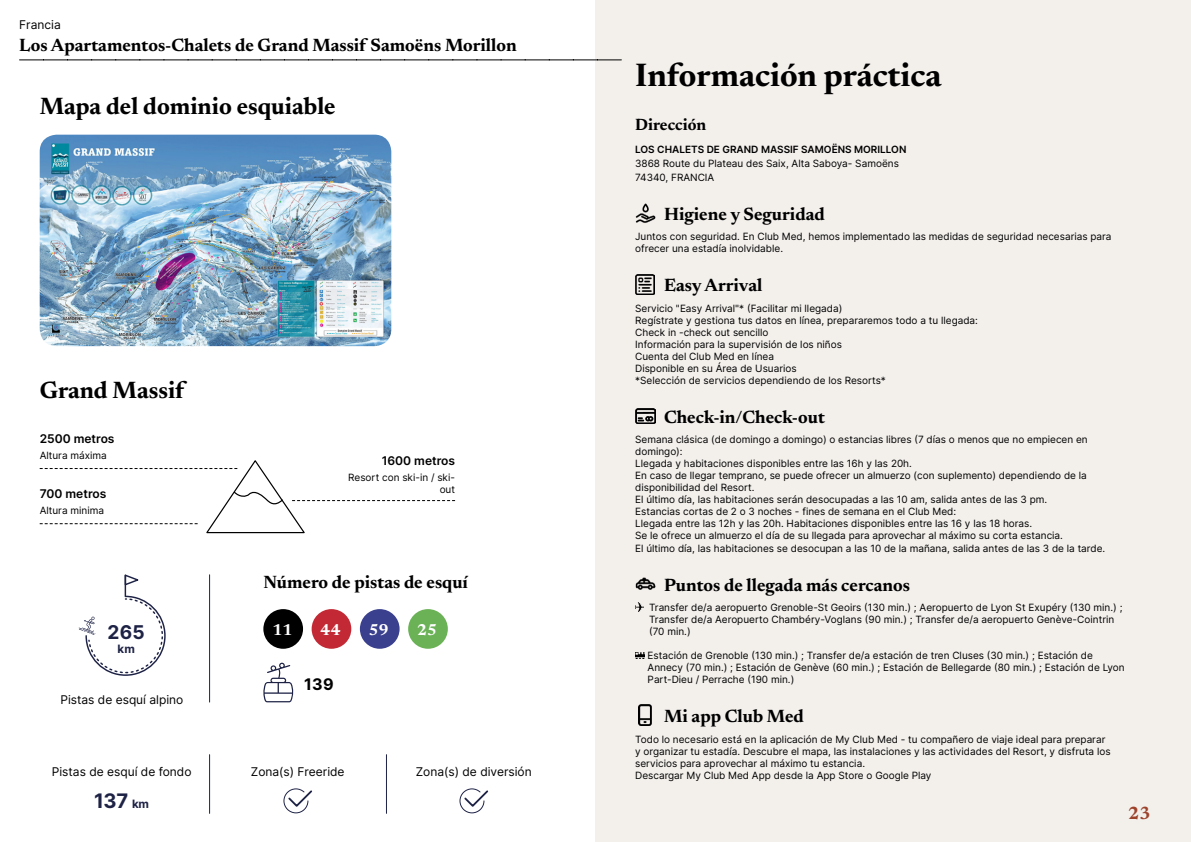
<style>
.page{position:relative;width:1191px;height:842px;background:#fff}
.page>*{position:absolute;margin:0;border:0;box-sizing:border-box;transform-origin:0 0}
.t1{font:700 33px "Newsreader 24 pt";color:#000}
.t2{font:700 24px "Newsreader 24 pt";color:#000}
.t3{font:700 20px "Inter";color:#1e2346}
.t4{font:700 19px "Inter";color:#1e2346}
.t5{font:700 18px "Newsreader 24 pt";color:#000}
.t6{font:700 18px "Newsreader 24 pt";color:#9d432c}
.t7{font:700 16.5px "Newsreader 24 pt";color:#000}
.t8{font:700 16px "Newsreader 24 pt";letter-spacing:.01em;color:#fff}
.t9{font:700 16px "Inter";color:#000}
.t10{font:12px "Inter";color:#000}
.t11{font:600 12px "Inter";color:#000}
.t12{font:700 11.5px "Inter";color:#1e2346}
.t13{font:10px/12px "Inter";color:#000}
.t14{font:600 10px "Inter";color:#000}
.s1{font-size:11.5px}
</style>
<div class="page">
<div style="left:595px;top:0;width:596px;height:842px;background:#f3f0ec"></div>
<img style="left:40px;top:135px;width:351px;height:211px">
<svg style="left:20px;top:60px;width:601px;height:1px"></svg>
<svg style="left:40px;top:460px;width:415px;height:74px"></svg>
<div style="left:263px;top:609px;width:40px;height:40px;background:#000;border-radius:50%"></div>
<div style="left:312px;top:609px;width:39px;height:40px;background:#c22934;border-radius:50%"></div>
<div style="left:360px;top:609px;width:39px;height:40px;background:#3a3f8e;border-radius:50%"></div>
<div style="left:408px;top:609px;width:40px;height:40px;background:#6bb257;border-radius:50%"></div>
<svg style="left:79px;top:574px;width:86px;height:101px"></svg>
<svg style="left:263px;top:663px;width:30px;height:39px"></svg>
<svg style="left:283px;top:788px;width:29px;height:26px"></svg>
<svg style="left:459px;top:788px;width:29px;height:26px"></svg>
<hr style="left:209px;top:755px;width:1px;height:58px;background:#1e2346">
<hr style="left:209px;top:575px;width:1px;height:127px;background:#1e2346">
<hr style="left:386px;top:755px;width:1px;height:58px;background:#1e2346">
<img style="left:635px;top:203px;width:20px;height:20px">
<img style="left:636px;top:274px;width:18px;height:20px">
<img style="left:635px;top:408px;width:20px;height:15px">
<img style="left:635px;top:577px;width:20px;height:13px">
<svg style="left:635px;top:603px;width:8px;height:8px"></svg>
<svg style="left:635px;top:652px;width:10px;height:6px"></svg>
<img style="left:638px;top:704px;width:14px;height:21px">
<p class="t10" style="left:19px;top:15px;width:43px">Francia</p>
<h3 class="t5" style="left:19px;top:32px;width:499px">Los Apartamentos-Chalets de Grand Massif Samoëns Morillon</h3>
<h2 class="t2" style="left:40px;top:89px;width:297px">Mapa del dominio esquiable</h2>
<h2 class="t2" style="left:40px;top:372px;width:146px">Grand Massif</h2>
<p class="t11" style="left:40px;top:430px;width:76px">2500 metros</p>
<p class="t13" style="left:40px;top:449px;width:69px">Altura máxima</p>
<p class="t11" style="left:40px;top:485px;width:68px">700 metros</p>
<p class="t13" style="left:40px;top:504px;width:66px">Altura minima</p>
<p class="t11" style="left:382px;top:452px;width:75px">1600 metros</p>
<p class="t13" style="left:348px;top:471px;width:108px;text-align:right">Resort con ski-in / ski&shy;out</p>
<h3 class="t5" style="left:263px;top:569px;width:206px">Número de pistas de esquí</h3>
<h3 class="t4" style="left:108px;top:618px;width:39px">265</h3>
<h3 class="t8" style="left:272px;top:618px;width:21px">11</h3>
<h3 class="t8" style="left:321px;top:618px;width:21px">44</h3>
<h3 class="t8" style="left:369px;top:618px;width:21px">59</h3>
<h3 class="t8" style="left:417px;top:618px;width:21px">25</h3>
<p class="t12" style="left:117px;top:640px;width:19px">km</p>
<p class="t10" style="left:60px;top:691px;width:125px">Pistas de esquí alpino</p>
<p class="t10" style="left:52px;top:762px;width:141px">Pistas de esquí de fondo</p>
<h3 class="t3" style="left:94px;top:786px;width:56px">137 <span class="s1">km</span></h3>
<h3 class="t9" style="left:304px;top:673px;width:31px">139</h3>
<p class="t10" style="left:251px;top:762px;width:95px">Zona(s) Freeride</p>
<p class="t10" style="left:416px;top:762px;width:118px">Zona(s) de diversión</p>
<h1 class="t1" style="left:635px;top:51px;width:308px">Información práctica</h1>
<h3 class="t7" style="left:635px;top:113px;width:73px">Dirección</h3>
<p class="t14" style="left:635px;top:142px;width:273px">LOS CHALETS DE GRAND MASSIF SAMOËNS MORILLON</p>
<p class="t13" style="left:635px;top:156px;width:265px;line-height:14px">3868 Route du Plateau des Saix, Alta Saboya- Samoëns<br>74340, FRANCIA</p>
<h3 class="t5" style="left:664px;top:201px;width:162px">Higiene y Seguridad</h3>
<p class="t13" style="left:635px;top:231px;width:478px">Juntos con seguridad. En Club Med, hemos implementado las medidas de seguridad necesarias para ofrecer una estadía inolvidable.</p>
<h3 class="t5" style="left:664px;top:273px;width:100px">Easy Arrival</h3>
<p class="t13" style="left:635px;top:302px;width:344px">Servicio "Easy Arrival"* (Facilitar mi llegada)<br>Regístrate y gestiona tus datos en línea, prepararemos todo a tu llegada:<br>Check in -check out sencillo<br>Información para la supervisión de los niños<br>Cuenta del Club Med en línea<br>Disponible en su Área de Usuarios<br>*Selección de servicios dependiendo de los Resorts*</p>
<h3 class="t5" style="left:664px;top:404px;width:162px">Check-in/Check-out</h3>
<p class="t13" style="left:635px;top:434px;width:471px">Semana clásica (de domingo a domingo) o estancias libres (7 días o menos que no empiecen en domingo):<br>Llegada y habitaciones disponibles entre las 16h y las 20h.<br>En caso de llegar temprano, se puede ofrecer un almuerzo (con suplemento) dependiendo de la disponibilidad del Resort.<br>El último día, las habitaciones serán desocupadas a las 10 am, salida antes de las 3 pm.<br>Estancias cortas de 2 o 3 noches - fines de semana en el Club Med:<br>Llegada entre las 12h y las 20h. Habitaciones disponibles entre las 16 y las 18 horas.<br>Se le ofrece un almuerzo el día de su llegada para aprovechar al máximo su corta estancia.<br>El último día, las habitaciones se desocupan a las 10 de la mañana, salida antes de las 3 de la tarde.</p>
<h3 class="t5" style="left:664px;top:572px;width:247px">Puntos de llegada más cercanos</h3>
<p class="t13" style="left:649px;top:601px;width:475px">Transfer de/a aeropuerto Grenoble-St Geoirs (130 min.) ; Aeropuerto de Lyon St Exupéry (130 min.) ;<br>Transfer de/a Aeropuerto Chambéry-Voglans (90 min.) ; Transfer de/a aeropuerto Genève-Cointrin (70 min.)</p>
<p class="t13" style="left:647px;top:649px;width:478px">Estación de Grenoble (130 min.) ; Transfer de/a estación de tren Cluses (30 min.) ; Estación de<br>Annecy (70 min.) ; Estación de Genève (60 min.) ; Estación de Bellegarde (80 min.) ; Estación de Lyon<br>Part-Dieu / Perrache (190 min.)</p>
<h3 class="t5" style="left:664px;top:703px;width:141px">Mi app Club Med</h3>
<p class="t13" style="left:635px;top:733px;width:477px">Todo lo necesario está en la aplicación de My Club Med - tu compañero de viaje ideal para preparar y organizar tu estadía. Descubre el mapa, las instalaciones y las actividades del Resort, y disfruta los servicios para aprovechar al máximo tu estancia.<br>Descargar My Club Med App desde la App Store o Google Play</p>
<h3 class="t6" style="left:1128px;top:800px;width:24px">23</h3>
</div>
